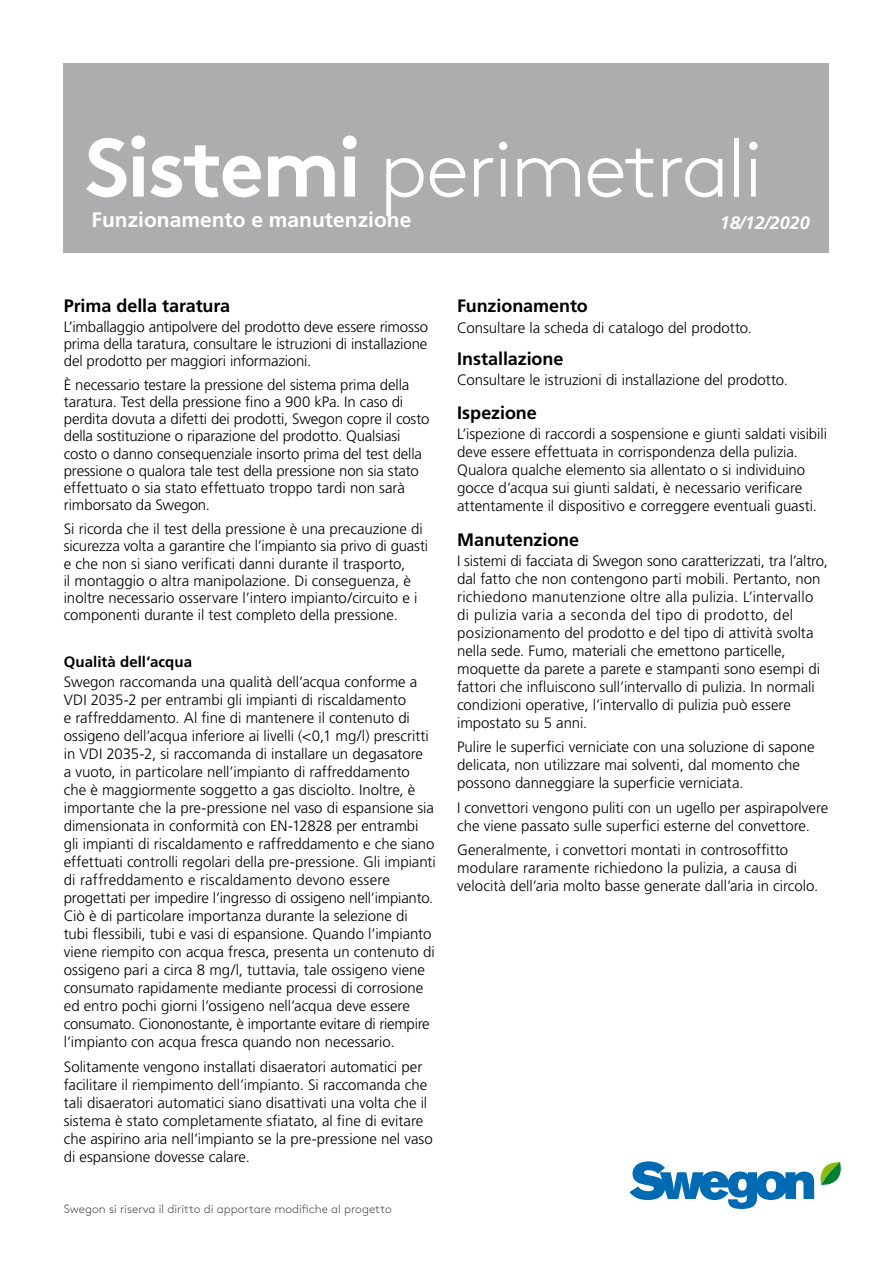
<style>
.page{position:relative;width:893px;height:1263px;background:#fff}
.page>*{position:absolute;margin:0;border:0;box-sizing:border-box;transform-origin:0 0}
.t1{font:300 82.5px "Swegon Brown";letter-spacing:-.025em;color:#fff}
.t2{font:700 21px "Frutiger";color:#fff}
.t3{font:700 18px "Frutiger";letter-spacing:-.005em;color:#000}
.t4{font:italic 700 18px "Frutiger";color:#fff}
.t5{font:300 15px/18px "Frutiger";letter-spacing:-.005em;color:#000}
.t6{font:700 15px "Frutiger";letter-spacing:.005em;color:#000}
.t7{font:300 12px "Swegon Brown";color:#4b4b4d}
.s1{font-weight:700}
</style>
<div class="page">
<div style="left:64px;top:64px;width:765px;height:189px;background:#acadaf"></div>
<svg style="left:629px;top:1161px;width:212px;height:48px"></svg>
<h1 class="t1" style="left:85px;top:107px;width:679px"><span class="s1">Sistemi</span> perimetrali</h1>
<h2 class="t2" style="left:92px;top:207px;width:321px">Funzionamento e manutenzione</h2>
<p class="t4" style="left:720px;top:212px;width:92px">18/12/2020</p>
<p class="t3" style="left:64px;top:295px;width:168px">Prima della taratura</p>
<p class="t5" style="left:64px;top:318px;width:366px;line-height:17.2px;text-align:justify">L’imballaggio antipolvere del prodotto deve essere rimosso prima della taratura, consultare le istruzioni di installazione del prodotto per maggiori informazioni.</p>
<p class="t5" style="left:64px;top:376px;width:367px;line-height:17.2px">È necessario testare la pressione del sistema prima della taratura. Test della pressione fino a 900 kPa. In caso di perdita dovuta a difetti dei prodotti, Swegon copre il costo della sostituzione o riparazione del prodotto. Qualsiasi costo o danno consequenziale insorto prima del test della pressione o qualora tale test della pressione non sia stato effettuato o sia stato effettuato troppo tardi non sarà rimborsato da Swegon.</p>
<p class="t5" style="left:64px;top:520px;width:366px;line-height:17.2px">Si ricorda che il test della pressione è una precauzione di sicurezza volta a garantire che l’impianto sia privo di guasti e che non si siano verificati danni durante il trasporto,<br>il montaggio o altra manipolazione. Di conseguenza, è inoltre necessario osservare l’intero impianto/circuito e i componenti durante il test completo della pressione.</p>
<p class="t6" style="left:64px;top:653px;width:130px">Qualità dell’acqua</p>
<p class="t5" style="left:64px;top:673px;width:374px">Swegon raccomanda una qualità dell’acqua conforme a VDI 2035-2 per entrambi gli impianti di riscaldamento<br>e raffreddamento. Al fine di mantenere il contenuto di ossigeno dell’acqua inferiore ai livelli (&lt;0,1 mg/l) prescritti in VDI 2035-2, si raccomanda di installare un degasatore<br>a vuoto, in particolare nell’impianto di raffreddamento che è maggiormente soggetto a gas disciolto. Inoltre, è importante che la pre-pressione nel vaso di espansione sia dimensionata in conformità con EN-12828 per entrambi gli impianti di riscaldamento e raffreddamento e che siano effettuati controlli regolari della pre-pressione. Gli impianti di raffreddamento e riscaldamento devono essere progettati per impedire l’ingresso di ossigeno nell’impianto.<br>Ciò è di particolare importanza durante la selezione di tubi flessibili, tubi e vasi di espansione. Quando l’impianto viene riempito con acqua fresca, presenta un contenuto di ossigeno pari a circa 8 mg/l, tuttavia, tale ossigeno viene consumato rapidamente mediante processi di corrosione ed entro pochi giorni l’ossigeno nell’acqua deve essere consumato. Ciononostante, è importante evitare di riempire l’impianto con acqua fresca quando non necessario.</p>
<p class="t5" style="left:64px;top:1058px;width:370px">Solitamente vengono installati disaeratori automatici per facilitare il riempimento dell’impianto. Si raccomanda che tali disaeratori automatici siano disattivati una volta che il sistema è stato completamente sfiatato, al fine di evitare che aspirino aria nell’impianto se la pre-pressione nel vaso di espansione dovesse calare.</p>
<p class="t7" style="left:64px;top:1200px;width:329px">Swegon si riserva il diritto di apportare modifiche al progetto</p>
<p class="t3" style="left:457px;top:296px;width:132px">Funzionamento</p>
<p class="t5" style="left:457px;top:319px;width:296px">Consultare la scheda di catalogo del prodotto.</p>
<p class="t3" style="left:457px;top:348px;width:108px">Installazione</p>
<p class="t5" style="left:457px;top:371px;width:332px">Consultare le istruzioni di installazione del prodotto.</p>
<p class="t3" style="left:457px;top:402px;width:81px">Ispezione</p>
<p class="t5" style="left:457px;top:425px;width:371px">L’ispezione di raccordi a sospensione e giunti saldati visibili deve essere effettuata in corrispondenza della pulizia.<br>Qualora qualche elemento sia allentato o si individuino gocce d’acqua sui giunti saldati, è necessario verificare attentamente il dispositivo e correggere eventuali guasti.</p>
<p class="t3" style="left:457px;top:529px;width:124px">Manutenzione</p>
<p class="t5" style="left:457px;top:552px;width:372px">I sistemi di facciata di Swegon sono caratterizzati, tra l’altro, dal fatto che non contengono parti mobili. Pertanto, non richiedono manutenzione oltre alla pulizia. L’intervallo di pulizia varia a seconda del tipo di prodotto, del posizionamento del prodotto e del tipo di attività svolta nella sede. Fumo, materiali che emettono particelle, moquette da parete a parete e stampanti sono esempi di fattori che influiscono sull’intervallo di pulizia. In normali condizioni operative, l’intervallo di pulizia può essere impostato su 5 anni.</p>
<p class="t5" style="left:457px;top:738px;width:359px">Pulire le superfici verniciate con una soluzione di sapone delicata, non utilizzare mai solventi, dal momento che possono danneggiare la superficie verniciata.</p>
<p class="t5" style="left:457px;top:799px;width:373px">I convettori vengono puliti con un ugello per aspirapolvere che viene passato sulle superfici esterne del convettore.</p>
<p class="t5" style="left:457px;top:841px;width:363px">Generalmente, i convettori montati in controsoffitto modulare raramente richiedono la pulizia, a causa di velocità dell’aria molto basse generate dall’aria in circolo.</p>
</div>
